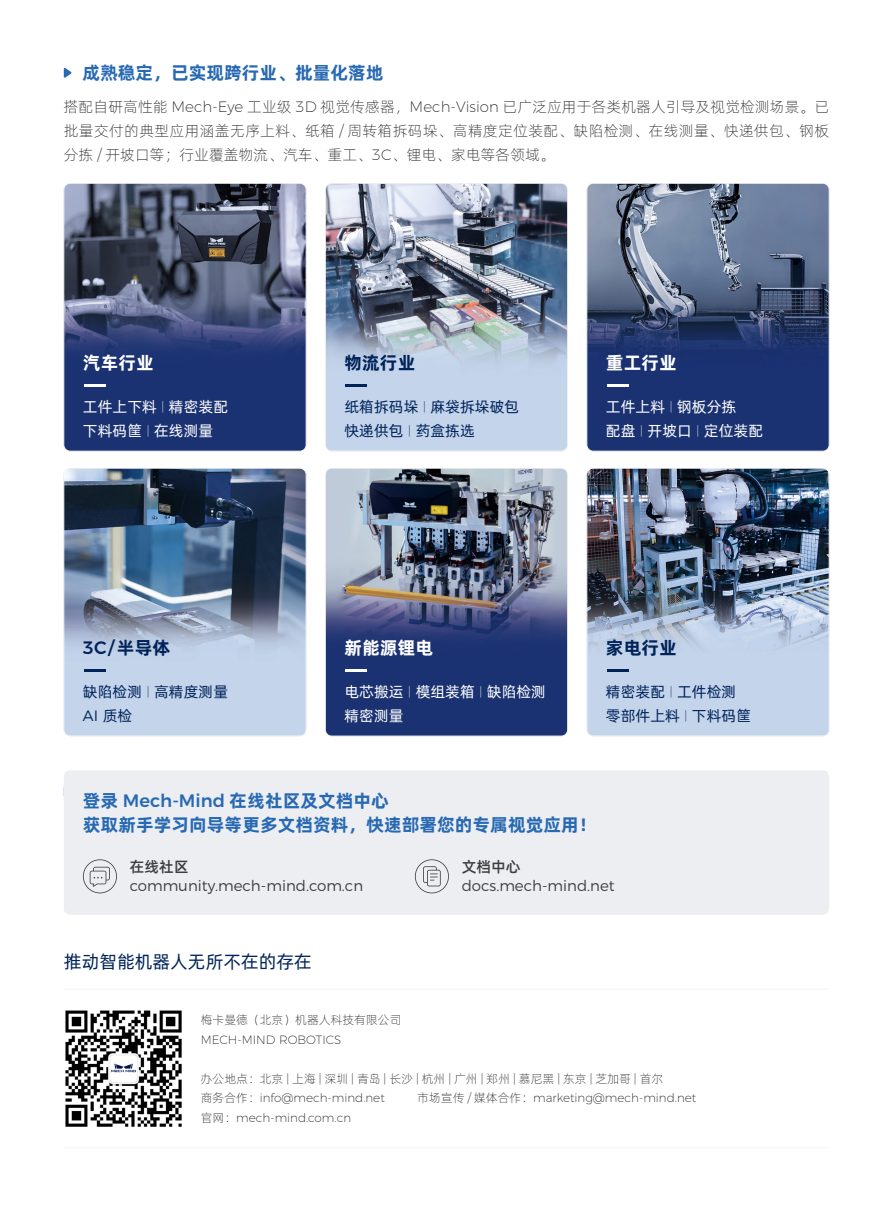
<style>
.page{position:relative;width:893px;height:1212px;background:#fff}
.page>*{position:absolute;margin:0;border:0;box-sizing:border-box;transform-origin:0 0}
.t1{font:18px "Alibaba Pu Hui Ti B";color:#2869b3}
.t2{font:18px "Alibaba Pu Hui Ti R";color:#002359}
.t3{font:18px "Alibaba Pu Hui Ti B";letter-spacing:.005em;color:#fff}
.t4{font:18px "Alibaba Pu Hui Ti B";letter-spacing:.005em;color:#002359}
.t5{font:500 18px "Montserrat";color:#002359}
.t6{font:15px/24px "Alibaba Pu Hui Ti L";letter-spacing:.025em;color:#231f20;text-align:justify}
.t7{font:15px "Alibaba Pu Hui Ti R";letter-spacing:.005em;color:#fff}
.t8{font:15px "Alibaba Pu Hui Ti R";letter-spacing:.005em;color:#002359}
.t9{font:300 15px "Montserrat";color:#3e3e3f}
.t10{font:15px "Alibaba Pu Hui Ti M";color:#3e3e3f}
.t11{font:300 15px "Montserrat";color:#002359}
.t12{font:200 12px "Montserrat";color:#231f20}
.t13{font:300 12px "Alibaba Pu Hui Ti";color:#231f20}
.s1{font-family:"Montserrat";font-weight:200}
.s2{font-family:"Montserrat";font-weight:200;font-size:12px}
.s3{font-family:"Alibaba Pu Hui Ti B";font-weight:400}
.s4{font-family:"Alibaba Pu Hui Ti R";font-weight:400}
.s5{font-family:"Montserrat";font-weight:500}
.s6{font-family:"Alibaba Pu Hui Ti";font-weight:300}
</style>
<div class="page">
<img style="left:65px;top:1010px;width:117px;height:117px">
<hr style="left:64px;top:988px;width:765px;height:2px;background:#f6f7f8">
<hr style="left:64px;top:1147px;width:765px;height:1px;background:#f6f7f8">
<svg style="left:64px;top:68px;width:8px;height:10px"></svg>
<div style="left:64px;top:770px;width:765px;height:145px;background:#eceef1;border-radius:6px"></div>
<img style="left:64px;top:183px;width:242px;height:268px">
<div style="left:64px;top:183px;width:242px;height:268px;border:1px solid #fff;border-radius:6px"></div>
<img style="left:327px;top:185px;width:239px;height:266px">
<div style="left:325px;top:183px;width:243px;height:268px;border:1px solid #fff;border-radius:6px"></div>
<img style="left:587px;top:183px;width:242px;height:268px">
<div style="left:587px;top:183px;width:242px;height:268px;border:1px solid #fff;border-radius:6px"></div>
<img style="left:64px;top:468px;width:242px;height:267px">
<div style="left:64px;top:468px;width:242px;height:268px;border:1px solid #fff;border-radius:6px"></div>
<img style="left:327px;top:470px;width:239px;height:266px">
<div style="left:325px;top:468px;width:243px;height:268px;border:1px solid #fff;border-radius:6px"></div>
<img style="left:587px;top:468px;width:242px;height:267px">
<div style="left:587px;top:468px;width:242px;height:268px;border:1px solid #fff;border-radius:6px"></div>
<hr style="left:84px;top:384px;width:21px;height:2px;background:#fff">
<hr style="left:345px;top:669px;width:22px;height:2px;background:#fff">
<hr style="left:607px;top:384px;width:21px;height:2px;background:#fff">
<hr style="left:345px;top:384px;width:22px;height:2px;background:#002359">
<hr style="left:84px;top:669px;width:21px;height:2px;background:#002359">
<hr style="left:607px;top:669px;width:21px;height:2px;background:#002359">
<svg style="left:83px;top:859px;width:34px;height:34px"></svg>
<svg style="left:415px;top:859px;width:34px;height:34px"></svg>
<p class="t1" style="left:82px;top:59px;width:303px">成熟稳定，已实现跨行业、批量化落地</p>
<p class="t6" style="left:64px;top:93px;width:767px">搭配自研高性能 <span class="s1">Mech-Eye</span> 工业级 <span class="s1">3D</span> 视觉传感器，<span class="s1">Mech-Vision</span> 已广泛应用于各类机器人引导及视觉检测场景。已批量交付的典型应用涵盖无序上料、纸箱 <span class="s1">/</span> 周转箱拆码垛、高精度定位装配、缺陷检测、在线测量、快递供包、钢板分拣 <span class="s1">/</span> 开坡口等；行业覆盖物流、汽车、重工、<span class="s1">3C</span>、锂电、家电等各领域。</p>
<p class="t3" style="left:83px;top:348px;width:73px">汽车行业</p>
<p class="t4" style="left:344px;top:348px;width:73px">物流行业</p>
<p class="t3" style="left:606px;top:348px;width:73px">重工行业</p>
<p class="t7" style="left:83px;top:395px;width:147px">工件上下料 <span class="s2">|</span> 精密装配</p>
<p class="t7" style="left:83px;top:419px;width:132px">下料码筐 <span class="s2">|</span> 在线测量</p>
<p class="t8" style="left:344px;top:395px;width:176px">纸箱拆码垛 <span class="s2">|</span> 麻袋拆垛破包</p>
<p class="t8" style="left:344px;top:419px;width:132px">快递供包 <span class="s2">|</span> 药盒拣选</p>
<p class="t7" style="left:606px;top:395px;width:132px">工件上料 <span class="s2">|</span> 钢板分拣</p>
<p class="t7" style="left:606px;top:419px;width:159px">配盘 <span class="s2">|</span> 开坡口 <span class="s2">|</span> 定位装配</p>
<p class="t5" style="left:83px;top:633px;width:89px">3C/<span class="s3">半导体</span></p>
<p class="t3" style="left:344px;top:633px;width:90px">新能源锂电</p>
<p class="t4" style="left:606px;top:633px;width:73px">家电行业</p>
<p class="t8" style="left:83px;top:680px;width:147px">缺陷检测 <span class="s2">|</span> 高精度测量</p>
<p class="t11" style="left:83px;top:704px;width:51px">AI <span class="s4">质检</span></p>
<p class="t7" style="left:344px;top:680px;width:203px">电芯搬运 <span class="s2">|</span> 模组装箱 <span class="s2">|</span> 缺陷检测</p>
<p class="t7" style="left:344px;top:704px;width:61px">精密测量</p>
<p class="t8" style="left:606px;top:680px;width:132px">精密装配 <span class="s2">|</span> 工件检测</p>
<p class="t8" style="left:606px;top:704px;width:147px">零部件上料 <span class="s2">|</span> 下料码筐</p>
<p class="t1" style="left:82px;top:777px;width:427px">成熟可靠，已成功部署各类机器人引导及视觉检测应用</p>
<p class="t1" style="left:83px;top:786px;width:308px">登录 <span class="s5">Mech-Mind</span> 在线社区及文档中心</p>
<p class="t1" style="left:83px;top:810px;width:515px">获取新手学习向导等更多文档资料，快速部署您的专属视觉应用！</p>
<p class="t10" style="left:130px;top:855px;width:61px">在线社区</p>
<p class="t9" style="left:130px;top:874px;width:235px">community.mech-mind.com.cn</p>
<p class="t10" style="left:462px;top:855px;width:61px">文档中心</p>
<p class="t9" style="left:462px;top:874px;width:155px">docs.mech-mind.net</p>
<p class="t2" style="left:64px;top:948px;width:249px">推动智能机器人无所不在的存在</p>
<p class="t13" style="left:201px;top:1011px;width:202px">梅卡曼德（北京）机器人科技有限公司</p>
<p class="t12" style="left:201px;top:1030px;width:142px">MECH-MIND ROBOTICS</p>
<p class="t13" style="left:201px;top:1069px;width:464px">办公地点：北京<span class="s1">|</span>上海<span class="s1">|</span>深圳<span class="s1">|</span>青岛<span class="s1">|</span>长沙<span class="s1">|</span>杭州<span class="s1">|</span>广州<span class="s1">|</span>郑州<span class="s1">|</span>慕尼黑<span class="s1">|</span>东京<span class="s1">|</span>芝加哥<span class="s1">|</span>首尔</p>
<p class="t12" style="left:201px;top:1089px;width:186px"><span class="s6">商务合作：</span>info@mech-mind.net</p>
<p class="t12" style="left:417px;top:1089px;width:281px"><span class="s6">市场宣传</span> / <span class="s6">媒体合作：</span>marketing@mech-mind.net</p>
<p class="t12" style="left:201px;top:1108px;width:152px"><span class="s6">官网：</span>mech-mind.com.cn</p>
</div>
